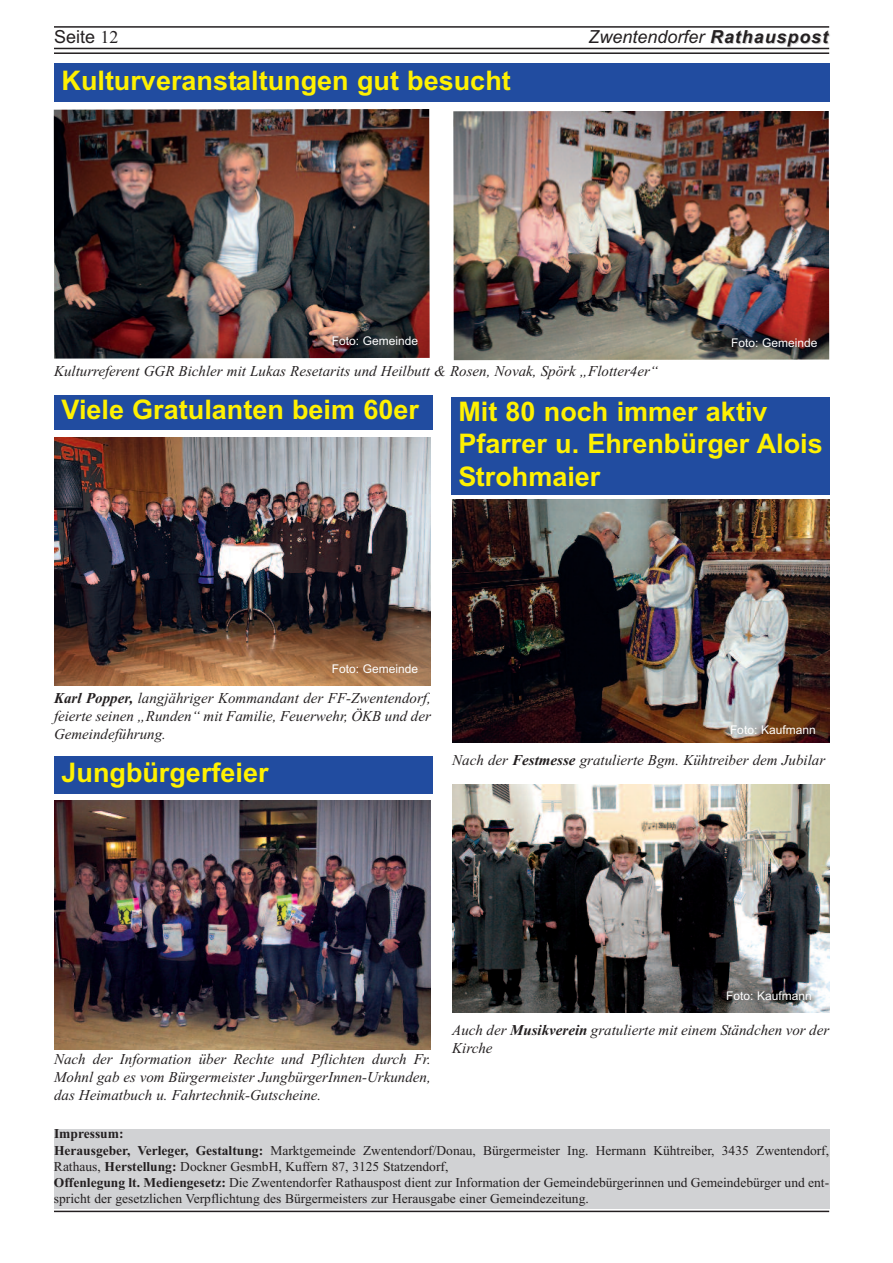
<style>
.page{position:relative;width:893px;height:1263px;background:#fff}
.page>*{position:absolute;margin:0;border:0;box-sizing:border-box;transform-origin:0 0}
.t1{font:700 27px/32.4px "Arial";color:#fff101}
.t2{font:italic 18px "Arial";color:#231f20}
.t3{font:18px "Arial";color:#231f20}
.t4{font:italic 15px/18px "Times New Roman";color:#231f20;text-align:justify}
.t5{font:13.5px/16.2px "Times New Roman";color:#231f20}
.t6{font:12px "Arial";color:#fff}
.s1{font-family:"Times New Roman"}
.s2{font-weight:700}
</style>
<div class="page">
<hr style="left:54px;top:26px;width:775px;height:2px;background:#231f20">
<hr style="left:54px;top:48px;width:775px;height:1px;background:#231f20">
<hr style="left:54px;top:52px;width:775px;height:2px;background:#231f20">
<hr style="left:54px;top:1211px;width:775px;height:1px;background:#231f20">
<div style="left:54px;top:1129px;width:775px;height:80px;background:#d1d2d4"></div>
<div style="left:54px;top:63px;width:775px;height:39px;background:#214ca0"></div>
<img style="left:54px;top:109px;width:376px;height:250px">
<img style="left:54px;top:437px;width:377px;height:248px">
<div style="left:54px;top:395px;width:378px;height:34px;background:#214ca0"></div>
<svg style="left:452px;top:742px;width:377px;height:1px"></svg>
<img style="left:452px;top:500px;width:377px;height:242px">
<div style="left:451px;top:397px;width:378px;height:98px;background:#214ca0"></div>
<img style="left:452px;top:785px;width:377px;height:227px">
<img style="left:54px;top:801px;width:377px;height:249px">
<div style="left:54px;top:756px;width:378px;height:37px;background:#214ca0"></div>
<img style="left:453px;top:111px;width:376px;height:249px">
<p class="t3" style="left:54px;top:27px;width:66px">Seite <span class="s1">12</span></p>
<p class="t2" style="left:589px;top:27px;width:241px">Zwentendorfer <span class="s2">Rathauspost</span></p>
<h1 class="t1" style="left:62px;top:64px;width:451px">Kulturveranstaltungen gut besucht</h1>
<p class="t6" style="left:332px;top:334px;width:88px">Foto: Gemeinde</p>
<p class="t4" style="left:54px;top:362px;width:606px">Kulturreferent GGR Bichler mit Lukas Resetarits und Heilbutt &amp; Rosen, Novak, Spörk „Flotter4er“</p>
<p class="t6" style="left:731px;top:336px;width:88px">Foto: Gemeinde</p>
<h1 class="t1" style="left:62px;top:394px;width:359px">Viele Gratulanten beim 60er</h1>
<h1 class="t1" style="left:458px;top:395px;width:366px">Mit 80 noch immer aktiv<br>Pfarrer u. Ehrenbürger Alois<br>Strohmaier</h1>
<p class="t6" style="left:332px;top:662px;width:88px">Foto: Gemeinde</p>
<p class="t4" style="left:54px;top:689px;width:378px"><span class="s2">Karl Popper,</span> langjähriger Kommandant der FF-Zwentendorf, feierte seinen „Runden“ mit Familie, Feuerwehr, ÖKB und der Gemeindeführung.</p>
<h1 class="t1" style="left:62px;top:756px;width:209px">Jungbürgerfeier</h1>
<p class="t6" style="left:730px;top:723px;width:87px">Foto: Kaufmann</p>
<p class="t4" style="left:452px;top:751px;width:374px">Nach der <span class="s2">Festmesse</span> gratulierte Bgm. Kühtreiber dem Jubilar</p>
<p class="t4" style="left:54px;top:1050px;width:378px">Nach der Information über Rechte und Pflichten durch Fr.<br>Mohnl gab es vom Bürgermeister JungbürgerInnen-Urkunden, das Heimatbuch u. Fahrtechnik-Gutscheine.</p>
<p class="t6" style="left:726px;top:989px;width:87px">Foto: Kaufmann</p>
<p class="t4" style="left:452px;top:1021px;width:378px">Auch der <span class="s2">Musikverein</span> gratulierte mit einem Ständchen vor der<br>Kirche</p>
<p class="t5" style="left:54px;top:1125px;width:777px"><span class="s2">Impressum:<br>Herausgeber, Verleger, Gestaltung:</span> Marktgemeinde Zwentendorf/Donau, Bürgermeister Ing. Hermann Kühtreiber, 3435 Zwentendorf, Rathaus, <span class="s2">Herstellung:</span> Dockner GesmbH, Kuffern 87, 3125 Statzendorf,<br><span class="s2">Offenlegung lt. Mediengesetz:</span> Die Zwentendorfer Rathauspost dient zur Information der Gemeindebürgerinnen und Gemeindebürger und ent&shy;spricht der gesetzlichen Verpflichtung des Bürgermeisters zur Herausgabe einer Gemeindezeitung.</p>
</div>
